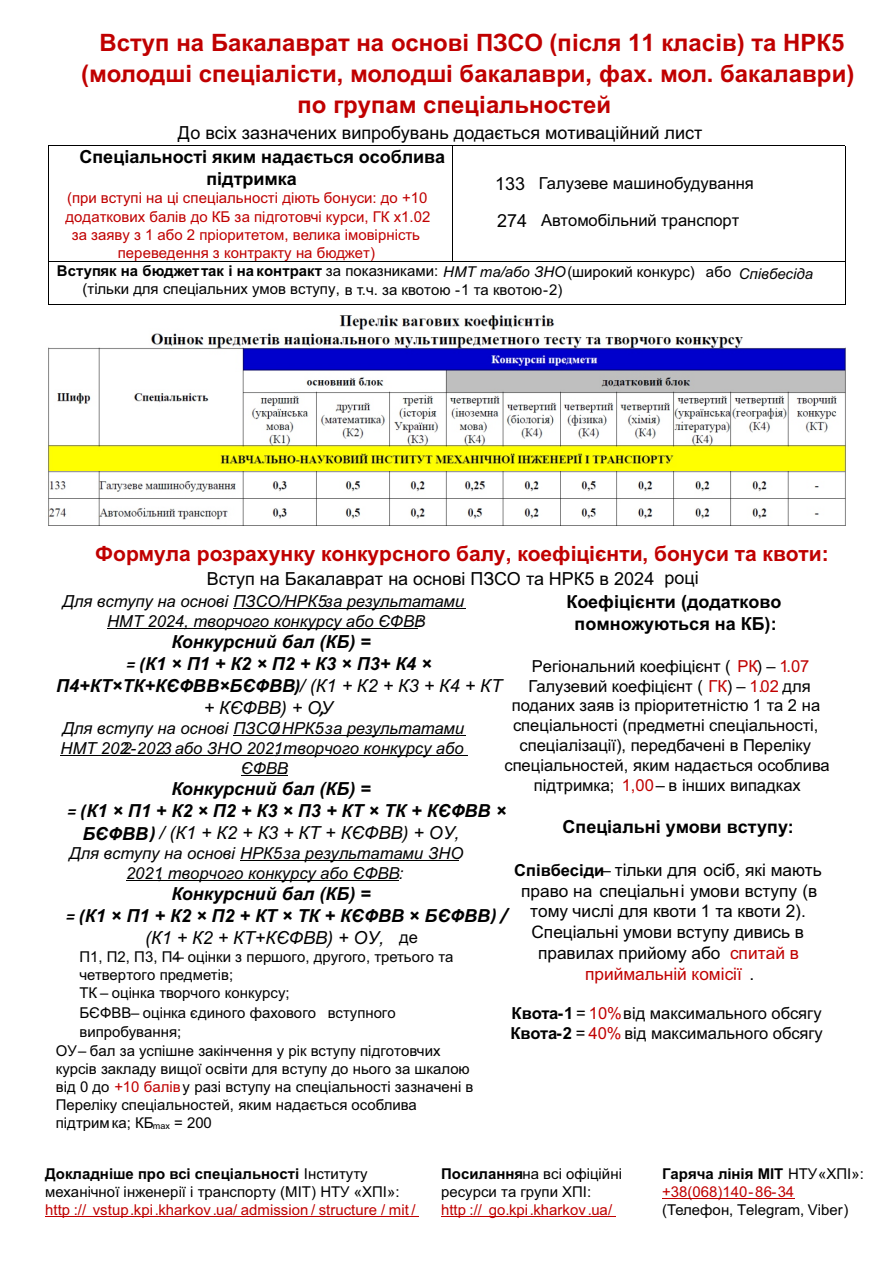
<style>
.page{position:relative;width:893px;height:1263px;background:#fff}
.page>*{position:absolute;margin:0;border:0;box-sizing:border-box;transform-origin:0 0}
.t1{font:700 24px "Arial";color:#c00000}
.t2{font:700 21px "Arial";color:#c00000}
.t3{font:italic 700 18px "Arial";color:#000}
.t4{font:700 18px/21.6px "Arial";color:#000}
.t5{font:18px "Arial";color:#000}
.t6{font:italic 18px "Arial";color:#000}
.t7{font:17.25px/20.7px "Arial";color:#000;text-align:center}
.t8{font:16.5px/19.8px "Arial";color:#000;text-align:center}
.t9{font:italic 16.5px/19.8px "Arial";color:#000;text-align:center}
.t10{font:15px/18px "Arial";color:#000}
.t11{font:15px/18px "Arial";color:#c00000}
.s1{font-weight:700}
.s2{font-style:italic}
.s3{font-size:18px}
.s4{font-family:"Calibri"}
.s5{font-weight:400}
.s6{font-family:"Calibri";font-weight:700}
.s7{font-style:normal;font-size:16.5px}
.s8{color:#c00000}
.s9{font-weight:700;font-size:16.5px}
.s10{font-size:16.5px}
.s11{font-weight:700;color:#000}
.s12{color:#000}
</style>
<div class="page">
<hr style="left:45px;top:1216px;width:374px;height:1px;background:#c00000">
<hr style="left:441px;top:1216px;width:175px;height:1px;background:#c00000">
<hr style="left:662px;top:1198px;width:132px;height:1px;background:#c00000">
<hr style="left:48px;top:145px;width:404px;height:1px;background:#000">
<hr style="left:452px;top:145px;width:393px;height:1px;background:#000">
<hr style="left:48px;top:146px;width:1px;height:115px;background:#000">
<hr style="left:452px;top:146px;width:1px;height:115px;background:#000">
<hr style="left:845px;top:146px;width:1px;height:115px;background:#000">
<hr style="left:48px;top:261px;width:404px;height:1px;background:#000">
<hr style="left:452px;top:261px;width:393px;height:1px;background:#000">
<hr style="left:48px;top:262px;width:1px;height:42px;background:#000">
<hr style="left:845px;top:262px;width:1px;height:42px;background:#000">
<hr style="left:48px;top:304px;width:44px;height:1px;background:#000">
<hr style="left:93px;top:304px;width:359px;height:1px;background:#000">
<hr style="left:452px;top:304px;width:44px;height:1px;background:#000">
<hr style="left:496px;top:304px;width:349px;height:1px;background:#000">
<hr style="left:233px;top:608px;width:233px;height:1px;background:#000">
<hr style="left:107px;top:628px;width:311px;height:1px;background:#000">
<hr style="left:233px;top:735px;width:233px;height:1px;background:#000">
<hr style="left:60px;top:755px;width:408px;height:1px;background:#000">
<hr style="left:241px;top:775px;width:46px;height:1px;background:#000">
<hr style="left:240px;top:860px;width:219px;height:1px;background:#000">
<hr style="left:126px;top:880px;width:273px;height:1px;background:#000">
<img style="left:48px;top:315px;width:798px;height:210px">
<h1 class="t1" style="left:99px;top:34px;width:746px">Вступ на Бакалаврат на основі ПЗСО (після 11 класів) та НРК5</h1>
<h1 class="t1" style="left:81px;top:65px;width:775px">(молодші спеціалісти, молодші бакалаври, фах. мол. бакалаври)</h1>
<h1 class="t1" style="left:297px;top:96px;width:315px">по групам спеціальностей</h1>
<p class="t5" style="left:178px;top:126px;width:526px">До всіх зазначених випробувань додається мотиваційний лист</p>
<p class="t4" style="left:206px;top:148px;width:240px;text-indent:-127px">Спеціальності яким надається особлива підтримка</p>
<p class="t11" style="left:66px;top:191px;width:366px;text-align:center">(при вступі на ці спеціальності діють бонуси: до +10 додаткових балів до КБ за підготовчі курси, ГК х1.02 за заяву з 1 або 2 пріоритетом, велика імовірність переведення з контракту на бюджет)</p>
<p class="t10" style="left:82px;top:265px;width:732px;line-height:17px;text-indent:-25px"><span class="s1">Вступяк на бюджеттак і на контракт</span> за показниками: <span class="s2">НМТ та/або ЗНО</span>(широкий конкурс) або <span class="s2">Співбесіда </span>(тільки для спеціальних умов вступу, в т.ч. за квотою -1 та квотою-2)</p>
<p class="t8" style="left:495px;top:175px;width:260px"><span class="s3">133</span> Галузеве машинобудування</p>
<p class="t8" style="left:497px;top:212px;width:244px"><span class="s3">274</span> Автомобільний транспорт</p>
<h2 class="t2" style="left:95px;top:545px;width:735px">Формула розрахунку конкурсного балу, коефіцієнти, бонуси та квоти:</h2>
<p class="t5" style="left:207px;top:572px;width:494px">Вступ на Бакалаврат на основі ПЗСО та НРК5 в 2024 році</p>
<p class="t9" style="left:63px;top:593px;width:403px">Для вступу на основі ПЗСО/НРК5за результатами<br>НМТ 2024, творчого конкурсу або ЄФВВ:</p>
<p class="t3" style="left:171px;top:635px;width:201px">Конкурсний бал (КБ) =</p>
<p class="t3" style="left:126px;top:657px;width:307px"><span class="s4">= (</span>К1 × П1 + К2 × П2 + К3 × П3+ К4 ×</p>
<p class="t3" style="left:56px;top:679px;width:448px">П4+КТ×ТК+КЄФВВ×БЄФВВ<span class="s4">)</span> <span class="s5">/ (К1 + К2 + К3 + К4 + КТ</span></p>
<p class="t6" style="left:204px;top:701px;width:131px">+ КЄФВВ) + ОУ<span class="s6">,</span></p>
<p class="t9" style="left:60px;top:720px;width:405px">Для вступу на основі ПЗСО/ НРК5 за результатами<br>НМТ 202-2023 або ЗНО 2021, творчого конкурсу або<br>ЄФВВ:</p>
<p class="t3" style="left:171px;top:782px;width:201px">Конкурсний бал (КБ) =</p>
<p class="t3" style="left:68px;top:804px;width:440px"><span class="s4">= (</span>К1 × П1 + К2 × П2 + К3 × П3 + КТ × ТК + КЄФВВ ×</p>
<p class="t6" style="left:82px;top:825px;width:378px"><span class="s1">БЄФВВ</span><span class="s6">)</span> / (К1 + К2 + К3 + КТ + КЄФВВ) + ОУ,</p>
<p class="t9" style="left:69px;top:845px;width:396px">Для вступу на основі НРК5 за результатами ЗНО<br>2021, творчого конкурсу або ЄФВВ:</p>
<p class="t3" style="left:171px;top:887px;width:201px">Конкурсний бал (КБ) =</p>
<p class="t3" style="left:66px;top:909px;width:444px"><span class="s4">= (</span>К1 × П1 + К2 × П2 + КТ × ТК + КЄФВВ × БЄФВВ<span class="s4">) /</span></p>
<p class="t6" style="left:145px;top:930px;width:274px">(К1 + К2 + КТ+КЄФВВ) + ОУ, <span class="s7">де</span></p>
<p class="t10" style="left:79px;top:949px;width:376px">П1, П2, П3, П4 – оцінки з першого, другого, третього та</p>
<p class="t10" style="left:79px;top:967px;width:155px">четвертого предметів;</p>
<p class="t10" style="left:79px;top:985px;width:212px">ТК – оцінка творчого конкурсу;</p>
<p class="t10" style="left:79px;top:1005px;width:318px">БЄФВВ– оцінка єдиного фахового вступного</p>
<p class="t10" style="left:79px;top:1024px;width:103px">випробування;</p>
<p class="t10" style="left:56px;top:1043px;width:386px">ОУ – бал за успішне закінчення у рік вступу підготовчих</p>
<p class="t10" style="left:56px;top:1061px;width:415px">курсів закладу вищої освіти для вступу до нього за шкалою</p>
<p class="t10" style="left:56px;top:1079px;width:419px">від 0 до <span class="s8">+10 балів</span> у разі вступу на спеціальності зазначені в</p>
<p class="t10" style="left:56px;top:1097px;width:363px">Переліку спеціальностей, яким надається особлива</p>
<p class="t10" style="left:56px;top:1115px;width:158px">підтримка; КБ<sub>max</sub> = 200</p>
<p class="t4" style="left:566px;top:593px;width:217px;text-align:center">Коефіцієнти (додатково помножуються на КБ):</p>
<p class="t8" style="left:504px;top:658px;width:327px">Регіональний коефіцієнт ( <span class="s8">РК</span>) – <span class="s8">1.07<br></span>Галузевий коефіцієнт ( <span class="s8">ГК</span>) – <span class="s8">1.02</span> для поданих заяв із пріоритетністю 1 та 2 на спеціальності (предметні спеціальності, спеціалізації), передбачені в Переліку спеціальностей, яким надається особлива підтримка; <span class="s8">1,00</span>– в інших випадках</p>
<p class="t4" style="left:562px;top:818px;width:233px">Спеціальні умови вступу:</p>
<p class="t7" style="left:514px;top:861px;width:309px"><span class="s9">Співбесіди</span><span class="s10">–</span> тільки для осіб, які мають право на спеціальні умови вступу (в тому числі для квоти 1 та квоти 2).<br>Спеціальні умови вступу дивись в правилах прийому або <span class="s8">спитай в приймальній комісії</span> .</p>
<p class="t8" style="left:510px;top:1005px;width:314px;text-align:left"><span class="s1">Квота-1</span> = <span class="s8">10%</span>від максимального обсягу<br><span class="s1">Квота-2</span> = <span class="s8">40%</span> від максимального обсягу</p>
<p class="t10" style="left:45px;top:1166px;width:356px"><span class="s1">Докладніше про всі спеціальності</span> Інституту механічної інженерії і транспорту (МІТ) НТУ «ХПІ»:</p>
<p class="t11" style="left:45px;top:1202px;width:372px">http :// vstup.kpi.kharkov.ua/ admission / structure / mit /</p>
<p class="t10" style="left:441px;top:1166px;width:182px"><span class="s1">Посилання</span>на всі офіційні ресурси та групи ХПІ:</p>
<p class="t11" style="left:441px;top:1202px;width:173px">http :// go.kpi.kharkov.ua/</p>
<p class="t11" style="left:662px;top:1166px;width:203px"><span class="s11">Гаряча лінія МІТ</span> <span class="s12">НТУ«ХПІ»: </span>+38(068)140-86-34</p>
<p class="t10" style="left:662px;top:1202px;width:188px">(Телефон, Telegram, Viber)</p>
</div>
